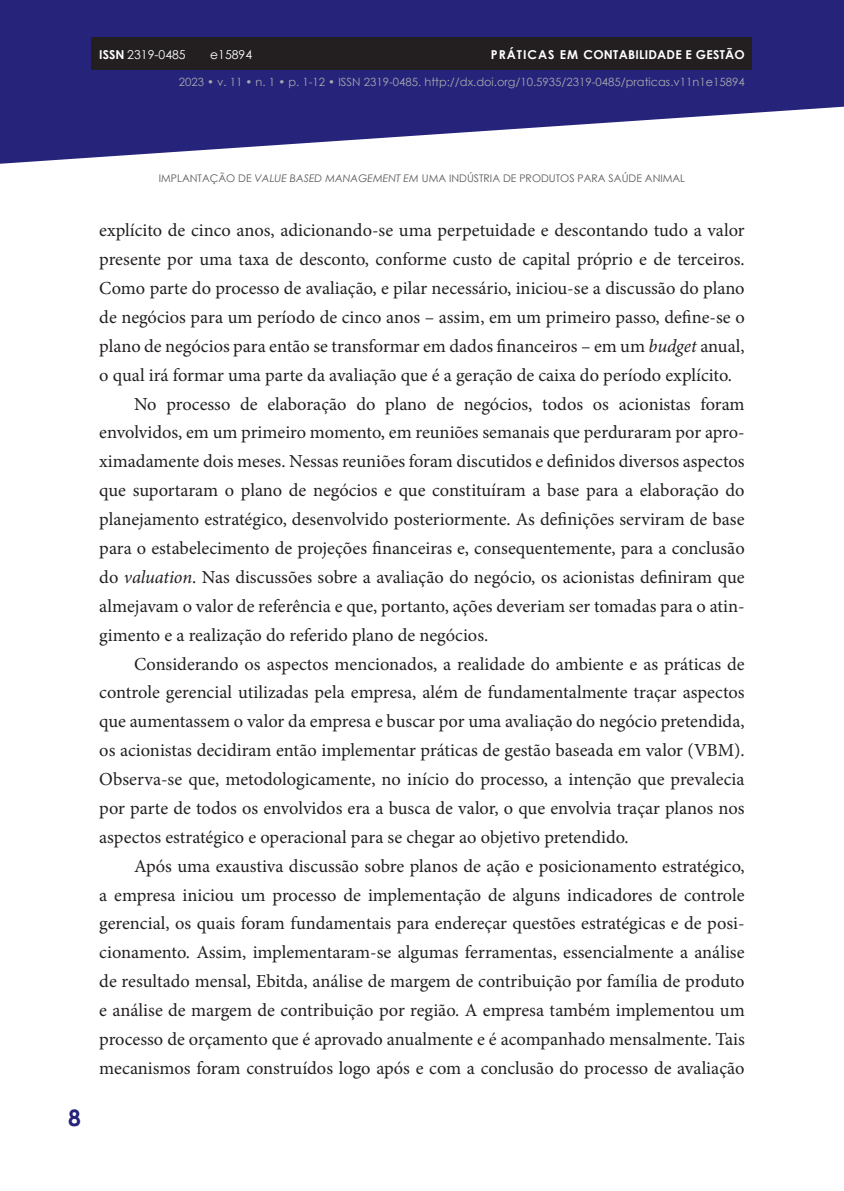
<style>
.page{position:relative;width:844px;height:1191px;background:#fff}
.page>*{position:absolute;margin:0;border:0;box-sizing:border-box;transform-origin:0 0}
.t1{font:700 22.75px "Century Gothic";color:#26237b}
.t2{font:18.38px "Minion Pro";color:#231f20}
.t3{font:700 12.25px "Century Gothic";letter-spacing:.02em;color:#fff}
.t4{font:12.25px "Century Gothic";color:#fff}
.t5{font:11.38px "Century Gothic";color:#a8a9ad}
.t6{font:10.5px "Century Gothic";color:#57585a}
.s1{font-weight:700}
.s2{font-style:italic}
</style>
<div class="page">
<svg style="left:843px;top:0;width:1px;height:107px"></svg>
<svg style="left:0;top:0;width:843px;height:164px;fill:#26237b"></svg>
<div style="left:92px;top:37px;width:660px;height:33px;background:#231f20"></div>
<p class="t4" style="left:99px;top:46px;width:88px"><span class="s1">ISSN</span> 2319-0485</p>
<p class="t4" style="left:210px;top:46px;width:43px">e15894</p>
<p class="t3" style="left:491px;top:45px;width:255px">PRÁTICAS EM CONTABILIDADE E GESTÃO</p>
<p class="t5" style="left:179px;top:74px;width:567px">2023 • v. 11 • n. 1 • p. 1-12 • ISSN 2319-0485. http://dx.doi.org/10.5935/2319-0485/praticas.v11n1e15894</p>
<p class="t1" style="left:68px;top:1100px;width:14px">8</p>
<p class="t6" style="left:159px;top:171px;width:527px">IMPLANTAÇÃO DE <span class="s2">VALUE BASED MANAGEMENT EM</span> UMA INDÚSTRIA DE PRODUTOS PARA SAÚDE ANIMAL</p>
<p class="t2" style="left:99px;top:218px;width:646px">explícito de cinco anos, adicionando-se uma perpetuidade e descontando tudo a valor</p>
<p class="t2" style="left:99px;top:247px;width:646px">presente por uma taxa de desconto, conforme custo de capital próprio e de terceiros.</p>
<p class="t2" style="left:99px;top:276px;width:646px">Como parte do processo de avaliação, e pilar necessário, iniciou-se a discussão do plano</p>
<p class="t2" style="left:99px;top:305px;width:646px">de negócios para um período de cinco anos – assim, em um primeiro passo, define-se o</p>
<p class="t2" style="left:99px;top:334px;width:646px">plano de negócios para então se transformar em dados financeiros – em um <span class="s2">budget</span> anual,</p>
<p class="t2" style="left:99px;top:362px;width:634px">o qual irá formar uma parte da avaliação que é a geração de caixa do período explícito.</p>
<p class="t2" style="left:134px;top:391px;width:612px">No processo de elaboração do plano de negócios, todos os acionistas foram</p>
<p class="t2" style="left:99px;top:420px;width:646px">envolvidos, em um primeiro momento, em reuniões semanais que perduraram por apro-</p>
<p class="t2" style="left:99px;top:449px;width:646px">ximadamente dois meses. Nessas reuniões foram discutidos e definidos diversos aspectos</p>
<p class="t2" style="left:99px;top:478px;width:646px">que suportaram o plano de negócios e que constituíram a base para a elaboração do</p>
<p class="t2" style="left:99px;top:507px;width:646px">planejamento estratégico, desenvolvido posteriormente. As definições serviram de base</p>
<p class="t2" style="left:99px;top:536px;width:646px">para o estabelecimento de projeções financeiras e, consequentemente, para a conclusão</p>
<p class="t2" style="left:99px;top:564px;width:646px">do <span class="s2">valuation</span>. Nas discussões sobre a avaliação do negócio, os acionistas definiram que</p>
<p class="t2" style="left:99px;top:593px;width:646px">almejavam o valor de referência e que, portanto, ações deveriam ser tomadas para o atin-</p>
<p class="t2" style="left:99px;top:622px;width:390px">gimento e a realização do referido plano de negócios.</p>
<p class="t2" style="left:134px;top:651px;width:612px">Considerando os aspectos mencionados, a realidade do ambiente e as práticas de</p>
<p class="t2" style="left:99px;top:680px;width:646px">controle gerencial utilizadas pela empresa, além de fundamentalmente traçar aspectos</p>
<p class="t2" style="left:99px;top:709px;width:646px">que aumentassem o valor da empresa e buscar por uma avaliação do negócio pretendida,</p>
<p class="t2" style="left:99px;top:738px;width:646px">os acionistas decidiram então implementar práticas de gestão baseada em valor (VBM).</p>
<p class="t2" style="left:99px;top:767px;width:646px">Observa-se que, metodologicamente, no início do processo, a intenção que prevalecia</p>
<p class="t2" style="left:99px;top:795px;width:646px">por parte de todos os envolvidos era a busca de valor, o que envolvia traçar planos nos</p>
<p class="t2" style="left:99px;top:824px;width:531px">aspectos estratégico e operacional para se chegar ao objetivo pretendido.</p>
<p class="t2" style="left:134px;top:853px;width:612px">Após uma exaustiva discussão sobre planos de ação e posicionamento estratégico,</p>
<p class="t2" style="left:99px;top:882px;width:646px">a empresa iniciou um processo de implementação de alguns indicadores de controle</p>
<p class="t2" style="left:99px;top:911px;width:646px">gerencial, os quais foram fundamentais para endereçar questões estratégicas e de posi-</p>
<p class="t2" style="left:99px;top:940px;width:646px">cionamento. Assim, implementaram-se algumas ferramentas, essencialmente a análise</p>
<p class="t2" style="left:99px;top:969px;width:646px">de resultado mensal, Ebitda, análise de margem de contribuição por família de produto</p>
<p class="t2" style="left:99px;top:997px;width:646px">e análise de margem de contribuição por região. A empresa também implementou um</p>
<p class="t2" style="left:99px;top:1026px;width:646px">processo de orçamento que é aprovado anualmente e é acompanhado mensalmente. Tais</p>
<p class="t2" style="left:99px;top:1055px;width:646px">mecanismos foram construídos logo após e com a conclusão do processo de avaliação</p>
</div>
